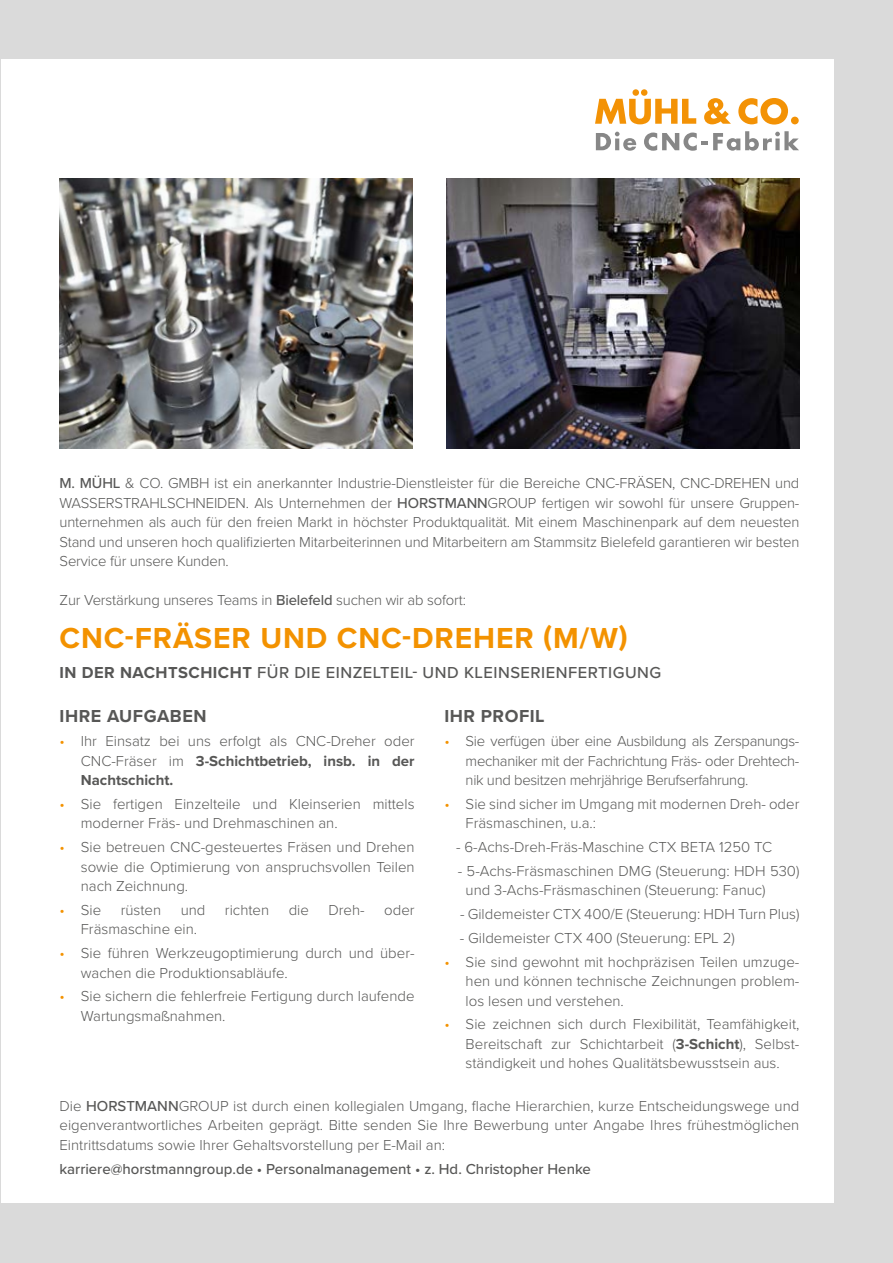
<style>
.page{position:relative;width:893px;height:1263px;background:#fff}
.page>*{position:absolute;margin:0;border:0;box-sizing:border-box;transform-origin:0 0}
.t1{font:700 30px "Proxima Nova";letter-spacing:.03em;color:#f39200}
.t2{font:700 18px "Proxima Nova";letter-spacing:.03em;color:#575756}
.t3{font:500 16.5px "Proxima Nova";letter-spacing:.03em;color:#575756}
.t4{font:300 15px/19.5px "Proxima Nova";color:#575756;text-align:justify}
.t5{font:500 15px "Proxima Nova";color:#575756}
.s1{font-weight:500}
.s2{font-weight:700}
.s3{color:#f39200}
</style>
<div class="page">
<div style="left:0;top:0;width:892px;height:1263px;background:#dadada"></div>
<div style="left:1px;top:60px;width:832px;height:1143px;background:#fff"></div>
<svg style="left:595px;top:89px;width:101px;height:35px"></svg>
<svg style="left:704px;top:98px;width:27px;height:26px"></svg>
<svg style="left:738px;top:98px;width:50px;height:27px"></svg>
<div style="left:791px;top:117px;width:8px;height:7px;background:#f39205;border-radius:50%"></div>
<svg style="left:596px;top:132px;width:40px;height:19px"></svg>
<svg style="left:644px;top:131px;width:155px;height:20px"></svg>
<img style="left:446px;top:179px;width:353px;height:270px">
<img style="left:60px;top:179px;width:352px;height:270px">
<p class="t4" style="left:60px;top:474px;width:741px"><span class="s1">M. MÜHL</span> &amp; CO. GMBH ist ein anerkannter Industrie-Dienstleister für die Bereiche CNC-FRÄSEN, CNC-DREHEN und WASSERSTRAHLSCHNEIDEN. Als Unternehmen der <span class="s1">HORSTMANN</span>GROUP fertigen wir sowohl für unsere Gruppen&shy;unternehmen als auch für den freien Markt in höchster Produktqualität. Mit einem Maschinenpark auf dem neuesten Stand und unseren hoch qualifizierten Mitarbeiterinnen und Mitarbeitern am Stammsitz Bielefeld garantieren wir besten Service für unsere Kunden.</p>
<p class="t4" style="left:60px;top:591px;width:408px">Zur Verstärkung unseres Teams in <span class="s1">Bielefeld</span> suchen wir ab sofort:</p>
<h1 class="t1" style="left:60px;top:620px;width:570px">CNC-FRÄSER UND CNC-DREHER (M/W)</h1>
<p class="t3" style="left:60px;top:662px;width:603px"><span class="s2">IN DER NACHTSCHICHT</span> FÜR DIE EINZELTEIL- UND KLEINSERIENFERTIGUNG</p>
<p class="t2" style="left:60px;top:705px;width:149px">IHRE AUFGABEN</p>
<p class="t4" style="left:81px;top:731px;width:335px;text-indent:-21px"><span class="s3">•</span> Ihr Einsatz bei uns erfolgt als CNC-Dreher oder CNC-Fräser im <span class="s2">3-Schichtbetrieb, insb. in der Nachtschicht.</span></p>
<p class="t4" style="left:81px;top:794px;width:335px;text-indent:-21px"><span class="s3">•</span> Sie fertigen Einzelteile und Kleinserien mittels moderner Fräs- und Drehmaschinen an.</p>
<p class="t4" style="left:81px;top:837px;width:335px;text-indent:-21px"><span class="s3">•</span> Sie betreuen CNC-gesteuertes Fräsen und Drehen sowie die Optimierung von anspruchsvollen Teilen nach Zeichnung.</p>
<p class="t4" style="left:60px;top:900px;width:43px"><span class="s3">•</span> Sie</p>
<p class="t4" style="left:121px;top:900px;width:42px">rüsten</p>
<p class="t4" style="left:181px;top:900px;width:26px">und</p>
<p class="t4" style="left:225px;top:900px;width:46px">richten</p>
<p class="t4" style="left:289px;top:900px;width:22px">die</p>
<p class="t4" style="left:328px;top:900px;width:38px">Dreh-</p>
<p class="t4" style="left:384px;top:900px;width:32px">oder</p>
<p class="t4" style="left:81px;top:920px;width:118px">Fräsmaschine ein.</p>
<p class="t4" style="left:81px;top:943px;width:335px;text-indent:-21px"><span class="s3">•</span> Sie führen Werkzeugoptimierung durch und über&shy;wachen die Produktionsabläufe.</p>
<p class="t4" style="left:81px;top:987px;width:335px;text-indent:-21px"><span class="s3">•</span> Sie sichern die fehlerfreie Fertigung durch laufende<br>Wartungsmaßnahmen.</p>
<p class="t2" style="left:444px;top:705px;width:102px">IHR PROFIL</p>
<p class="t4" style="left:466px;top:731px;width:335px;text-indent:-21px"><span class="s3">•</span> Sie verfügen über eine Ausbildung als Zerspanungs&shy;mechaniker mit der Fachrichtung Fräs- oder Drehtech&shy;nik und besitzen mehrjährige Berufserfahrung.</p>
<p class="t4" style="left:466px;top:794px;width:335px;text-indent:-21px"><span class="s3">•</span> Sie sind sicher im Umgang mit modernen Dreh- oder<br>Fräsmaschinen, u.a.:</p>
<p class="t4" style="left:456px;top:837px;width:318px">- 6-Achs-Dreh-Fräs-Maschine CTX BETA 1250 TC</p>
<p class="t4" style="left:466px;top:861px;width:335px;text-indent:-8px">- 5-Achs-Fräsmaschinen DMG (Steuerung: HDH 530) und 3-Achs-Fräsmaschinen (Steuerung: Fanuc)</p>
<p class="t4" style="left:460px;top:904px;width:341px">- Gildemeister CTX 400/E (Steuerung: HDH Turn Plus)</p>
<p class="t4" style="left:460px;top:928px;width:276px">- Gildemeister CTX 400 (Steuerung: EPL 2)</p>
<p class="t4" style="left:466px;top:952px;width:335px;text-indent:-21px"><span class="s3">•</span> Sie sind gewohnt mit hochpräzisen Teilen umzuge&shy;hen und können technische Zeichnungen problem&shy;los lesen und verstehen.</p>
<p class="t4" style="left:466px;top:1015px;width:335px;text-indent:-21px"><span class="s3">•</span> Sie zeichnen sich durch Flexibilität, Teamfähigkeit, Bereitschaft zur Schichtarbeit (<span class="s2">3-Schicht</span>), Selbst&shy;ständigkeit und hohes Qualitätsbewusstsein aus.</p>
<p class="t4" style="left:60px;top:1096px;width:741px">Die <span class="s1">HORSTMANN</span>GROUP ist durch einen kollegialen Umgang, flache Hierarchien, kurze Entscheidungswege und eigenverantwortliches Arbeiten geprägt. Bitte senden Sie Ihre Bewerbung unter Angabe Ihres frühestmöglichen Eintrittsdatums sowie Ihrer Gehaltsvorstellung per E-Mail an:</p>
<p class="t5" style="left:60px;top:1160px;width:533px">karriere@horstmanngroup.de • Personalmanagement • z. Hd. Christopher Henke</p>
</div>
